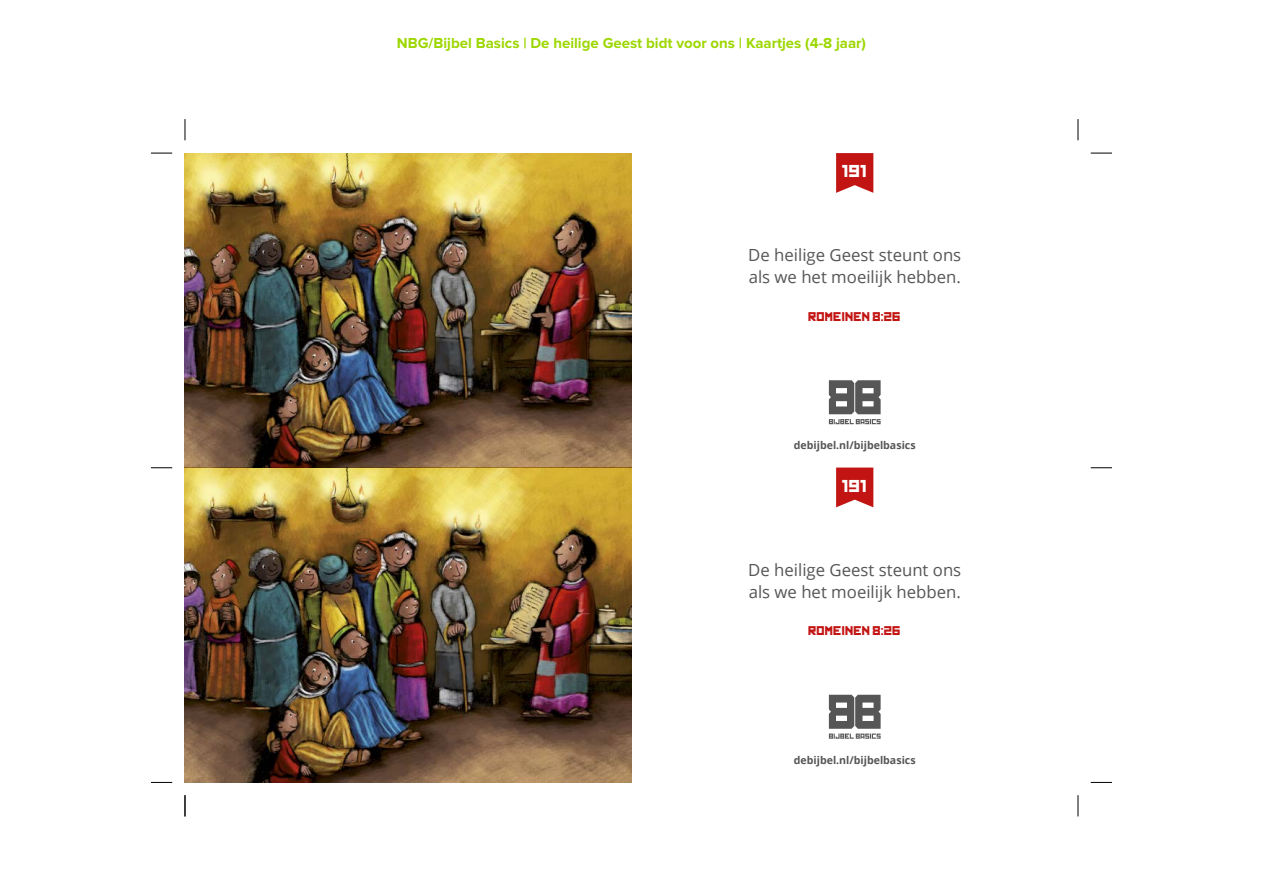
<style>
.page{position:relative;width:1263px;height:893px;background:#fff}
.page>*{position:absolute;margin:0;border:0;box-sizing:border-box;transform-origin:0 0}
.t1{font:16.8px/21.8px "Open Sans";color:#565656}
.t2{font:16.35px "Kremlin";color:#fff}
.t3{font:700 15px "Proxima Nova";color:#9dd700}
.t4{font:12px "Kremlin";color:#c21513}
.t5{font:700 10.65px "Open Sans";color:#565656}
</style>
<div class="page">
<img style="left:185px;top:153px;width:446px;height:315px">
<svg style="left:836px;top:153px;width:37px;height:40px"></svg>
<svg style="left:829px;top:380px;width:52px;height:44px"></svg>
<img style="left:185px;top:468px;width:446px;height:314px">
<svg style="left:836px;top:468px;width:37px;height:39px"></svg>
<svg style="left:829px;top:695px;width:52px;height:44px"></svg>
<svg style="left:151px;top:153px;width:21px;height:1px"></svg>
<svg style="left:1090px;top:153px;width:22px;height:1px"></svg>
<svg style="left:151px;top:467px;width:21px;height:1px"></svg>
<svg style="left:1090px;top:467px;width:22px;height:2px"></svg>
<svg style="left:151px;top:782px;width:21px;height:1px"></svg>
<svg style="left:1090px;top:782px;width:22px;height:1px"></svg>
<svg style="left:185px;top:119px;width:1px;height:21px"></svg>
<svg style="left:185px;top:795px;width:1px;height:21px"></svg>
<svg style="left:1078px;top:119px;width:1px;height:21px"></svg>
<svg style="left:1078px;top:795px;width:1px;height:21px"></svg>
<p class="t3" style="left:397px;top:37px;width:471px">NBG/Bijbel Basics | De heilige Geest bidt voor ons | Kaartjes (4-8 jaar)</p>
<p class="t2" style="left:842px;top:165px;width:26px">191</p>
<p class="t1" style="left:748px;top:244px;width:214px">De heilige Geest steunt ons als we het moeilijk hebben.</p>
<p class="t4" style="left:808px;top:312px;width:94px">ROMEINEN 8:26</p>
<p class="t5" style="left:794px;top:438px;width:123px">debijbel.nl/bijbelbasics</p>
<p class="t2" style="left:842px;top:480px;width:26px">191</p>
<p class="t1" style="left:748px;top:558px;width:214px">De heilige Geest steunt ons als we het moeilijk hebben.</p>
<p class="t4" style="left:808px;top:626px;width:94px">ROMEINEN 8:26</p>
<p class="t5" style="left:794px;top:752px;width:123px">debijbel.nl/bijbelbasics</p>
</div>
